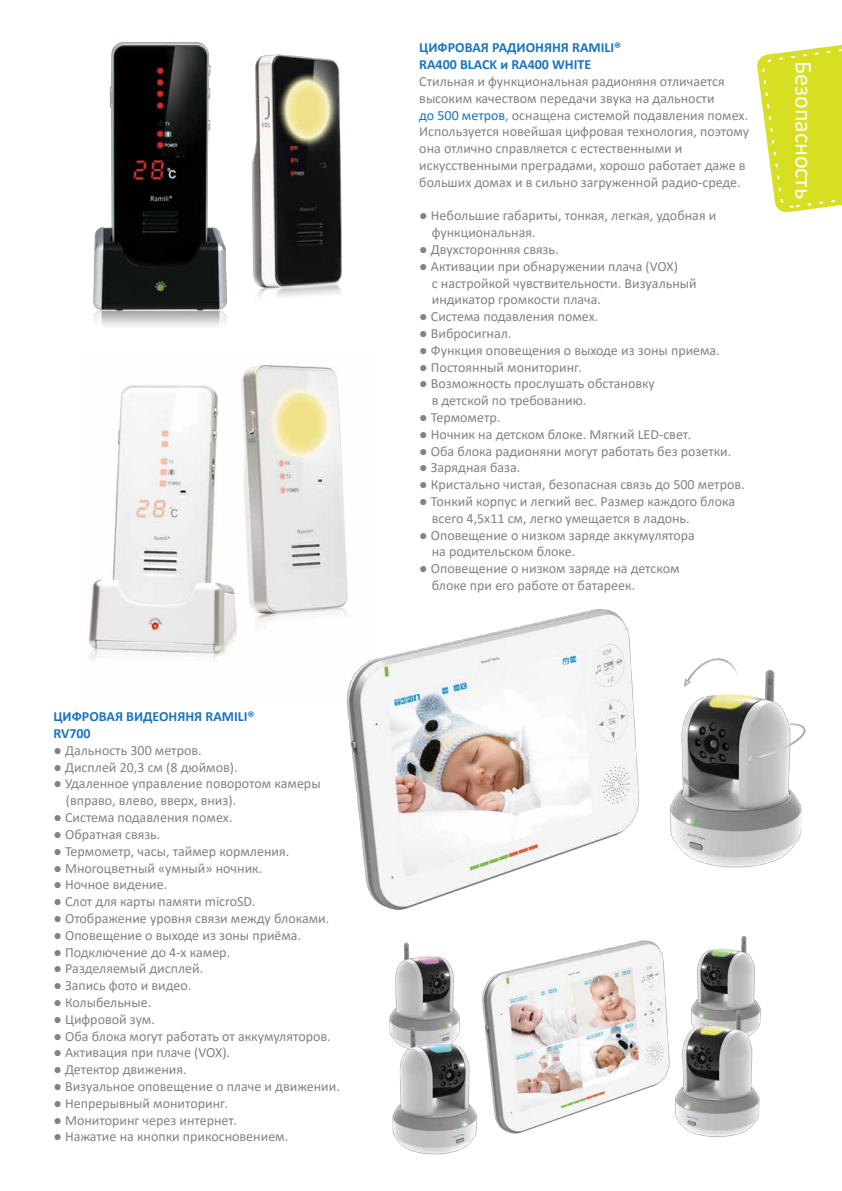
<style>
.page{position:relative;width:842px;height:1191px;background:#fff}
.page>*{position:absolute;margin:0;border:0;box-sizing:border-box;transform-origin:0 0}
.t1{font:24px "Calibri";color:#fff}
.t2{font:14px/16.8px "Calibri";color:#808284}
.t3{font:700 14px/16.8px "Calibri";color:#1b75bc}
.s1{color:#1b75bc}
</style>
<div class="page">
<svg style="left:757px;top:44px;width:85px;height:169px"></svg>
<img style="left:93px;top:42px;width:249px;height:284px">
<img style="left:89px;top:363px;width:257px;height:298px">
<img style="left:389px;top:968px;width:372px;height:187px">
<img style="left:340px;top:557px;width:466px;height:411px">
<p class="t3" style="left:53px;top:707px;width:203px">ЦИФРОВАЯ ВИДЕОНЯНЯ RAMILI®<br>RV700</p>
<p class="t2" style="left:53px;top:741px;width:150px">● Дальность 300 метров.</p>
<p class="t2" style="left:53px;top:758px;width:186px">● Дисплей 20,3 см (8 дюймов).</p>
<p class="t2" style="left:66px;top:775px;width:256px;text-indent:-12px">● Удаленное управление поворотом камеры (вправо, влево, вверх, вниз).</p>
<p class="t2" style="left:53px;top:808px;width:181px">● Система подавления помех.</p>
<p class="t2" style="left:53px;top:825px;width:108px">● Обратная связь.</p>
<p class="t2" style="left:53px;top:842px;width:237px">● Термометр, часы, таймер кормления.</p>
<p class="t2" style="left:53px;top:859px;width:210px">● Многоцветный «умный» ночник.</p>
<p class="t2" style="left:53px;top:876px;width:115px">● Ночное видение.</p>
<p class="t2" style="left:53px;top:892px;width:203px">● Слот для карты памяти microSD.</p>
<p class="t2" style="left:53px;top:909px;width:277px">● Отображение уровня связи между блоками.</p>
<p class="t2" style="left:53px;top:926px;width:249px">● Оповещение о выходе из зоны приёма.</p>
<p class="t2" style="left:53px;top:943px;width:178px">● Подключение до 4-х камер.</p>
<p class="t2" style="left:53px;top:960px;width:151px">● Разделяемый дисплей.</p>
<p class="t2" style="left:53px;top:976px;width:139px">● Запись фото и видео.</p>
<p class="t2" style="left:53px;top:993px;width:99px">● Колыбельные.</p>
<p class="t2" style="left:53px;top:1010px;width:103px">● Цифровой зум.</p>
<p class="t2" style="left:53px;top:1027px;width:279px">● Оба блока могут работать от аккумуляторов.</p>
<p class="t2" style="left:53px;top:1044px;width:178px">● Активация при плаче (VOX).</p>
<p class="t2" style="left:53px;top:1060px;width:135px">● Детектор движения.</p>
<p class="t2" style="left:53px;top:1077px;width:288px">● Визуальное оповещение о плаче и движении.</p>
<p class="t2" style="left:53px;top:1094px;width:176px">● Непрерывный мониторинг.</p>
<p class="t2" style="left:53px;top:1111px;width:185px">● Мониторинг через интернет.</p>
<p class="t2" style="left:53px;top:1128px;width:236px">● Нажатие на кнопки прикосновением.</p>
<p class="t3" style="left:419px;top:39px;width:203px">ЦИФРОВАЯ РАДИОНЯНЯ RAMILI®<br>RA400 BLACK и RA400 WHITE</p>
<p class="t2" style="left:419px;top:72px;width:331px">Стильная и функциональная радионяня отличается высоким качеством передачи звука на дальности<br><span class="s1">до 500 метров</span>, оснащена системой подавления помех.<br>Используется новейшая цифровая технология, поэтому она отлично справляется с естественными и искусственными преградами, хорошо работает даже в больших домах и в сильно загруженной радио-среде.</p>
<p class="t2" style="left:432px;top:207px;width:286px;text-indent:-12px">● Небольшие габариты, тонкая, легкая, удобная и функциональная.</p>
<p class="t2" style="left:419px;top:240px;width:141px">● Двухсторонняя связь.</p>
<p class="t2" style="left:432px;top:257px;width:266px;text-indent:-12px">● Активации при обнаружении плача (VOX)<br>с настройкой чувствительности. Визуальный индикатор громкости плача.</p>
<p class="t2" style="left:419px;top:308px;width:181px">● Система подавления помех.</p>
<p class="t2" style="left:419px;top:324px;width:94px">● Вибросигнал.</p>
<p class="t2" style="left:419px;top:341px;width:302px">● Функция оповещения о выходе из зоны приема.</p>
<p class="t2" style="left:419px;top:358px;width:164px">● Постоянный мониторинг.</p>
<p class="t2" style="left:432px;top:375px;width:225px;text-indent:-12px">● Возможность прослушать обстановку в детской по требованию.</p>
<p class="t2" style="left:419px;top:408px;width:83px">● Термометр.</p>
<p class="t2" style="left:419px;top:425px;width:273px">● Ночник на детском блоке. Мягкий LED-свет.</p>
<p class="t2" style="left:419px;top:442px;width:314px">● Оба блока радионяни могут работать без розетки.</p>
<p class="t2" style="left:419px;top:459px;width:103px">● Зарядная база.</p>
<p class="t2" style="left:419px;top:476px;width:327px">● Кристально чистая, безопасная связь до 500 метров.</p>
<p class="t2" style="left:432px;top:492px;width:305px;text-indent:-12px">● Тонкий корпус и легкий вес. Размер каждого блока всего 4,5х11 см, легко умещается в ладонь.</p>
<p class="t2" style="left:432px;top:526px;width:265px;text-indent:-12px">● Оповещение о низком заряде аккумулятора на родительском блоке.</p>
<p class="t2" style="left:432px;top:560px;width:249px;text-indent:-12px">● Оповещение о низком заряде на детском блоке при его работе от батареек.</p>
<h1 class="t1" style="left:820px;top:61px;width:140px;rotate:90deg">Безопасность</h1>
</div>
